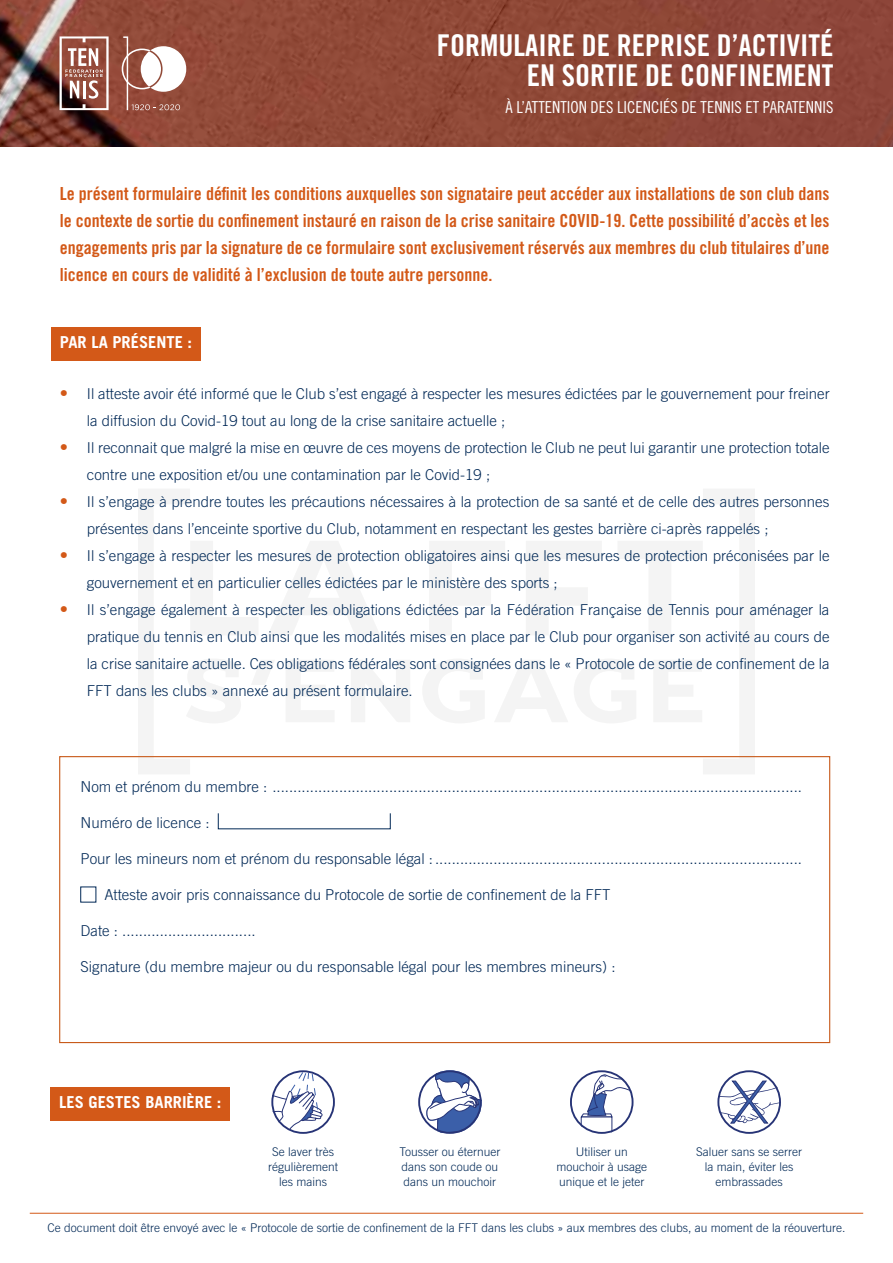
<style>
.page{position:relative;width:893px;height:1263px;background:#fff}
.page>*{position:absolute;margin:0;border:0;box-sizing:border-box;transform-origin:0 0}
.t1{font:30px/30px "Trade Gothic Bold Cond Twenty";color:#fff;text-align:right}
.t2{font:18px/27px "Trade Gothic Bold Cond Twenty";color:#d35918;text-align:justify}
.t3{font:16.5px "Trade Gothic Cond Eighteen";color:#fff}
.Style_de_paragraphe{font:700 16.5px "Trade Gothic";color:#fff}
.Tabulation{font:300 15px/27px "Trade Gothic";color:#002856}
.t4{font:300 12px/15px "Trade Gothic";color:#002856;text-align:center}
.s1{font-family:"Trade Gothic Bold Cond Twenty";font-weight:400;font-size:16.5px;color:#d35918}
</style>
<div class="page">
<hr style="left:30px;top:1213px;width:833px;height:1px;background:#d35918">
<img style="left:0;top:0;width:893px;height:147px">
<svg style="left:60px;top:36px;width:49px;height:74px"></svg>
<svg style="left:122px;top:36px;width:64px;height:74px"></svg>
<svg style="left:138px;top:489px;width:272px;height:285px"></svg>
<svg style="left:423px;top:489px;width:332px;height:285px"></svg>
<div style="left:51px;top:327px;width:150px;height:33px;background:#d35918"></div>
<div style="left:51px;top:1087px;width:179px;height:34px;background:#d35918"></div>
<svg style="left:717px;top:1071px;width:62px;height:62px"></svg>
<svg style="left:720px;top:1080px;width:61px;height:44px"></svg>
<div style="left:717px;top:1070px;width:64px;height:64px;border:2px solid #273476;border-radius:50%"></div>
<svg style="left:273px;top:1072px;width:49px;height:59px"></svg>
<div style="left:271px;top:1070px;width:64px;height:64px;border:2px solid #273476;border-radius:50%"></div>
<svg style="left:419px;top:1071px;width:62px;height:62px"></svg>
<svg style="left:426px;top:1072px;width:55px;height:62px"></svg>
<div style="left:418px;top:1070px;width:64px;height:64px;border:2px solid #273476;border-radius:50%"></div>
<svg style="left:571px;top:1071px;width:62px;height:62px"></svg>
<svg style="left:580px;top:1074px;width:53px;height:60px"></svg>
<div style="left:570px;top:1070px;width:63px;height:64px;border:2px solid #273476;border-radius:50%"></div>
<h1 class="t1" style="left:437px;top:30px;width:398px">FORMULAIRE DE REPRISE D’ACTIVITÉ<br>EN SORTIE DE CONFINEMENT</h1>
<p class="t3" style="left:505px;top:98px;width:330px">À L’ATTENTION DES LICENCIÉS DE TENNIS ET PARATENNIS</p>
<p class="t2" style="left:60px;top:180px;width:771px">Le présent formulaire définit les conditions auxquelles son signataire peut accéder aux installations de son club dans le contexte de sortie du confinement instauré en raison de la crise sanitaire COVID-19. Cette possibilité d’accès et les engagements pris par la signature de ce formulaire sont exclusivement réservés aux membres du club titulaires d’une licence en cours de validité à l’exclusion de toute autre personne.</p>
<p class="Style_de_paragraphe" style="left:60px;top:332px;width:134px">PAR LA PRÉSENTE :</p>
<p class="Tabulation" style="left:87px;top:380px;width:744px;text-indent:-27px"><span class="s1">•</span> Il atteste avoir été informé que le Club s’est engagé à respecter les mesures édictées par le gouvernement pour freiner la diffusion du Covid-19 tout au long de la crise sanitaire actuelle ;</p>
<p class="Tabulation" style="left:87px;top:434px;width:744px;text-indent:-27px"><span class="s1">•</span> Il reconnait que malgré la mise en œuvre de ces moyens de protection le Club ne peut lui garantir une protection totale contre une exposition et/ou une contamination par le Covid-19 ;</p>
<p class="Tabulation" style="left:87px;top:488px;width:744px;text-indent:-27px"><span class="s1">•</span> Il s’engage à prendre toutes les précautions nécessaires à la protection de sa santé et de celle des autres personnes présentes dans l’enceinte sportive du Club, notamment en respectant les gestes barrière ci-après rappelés ;</p>
<p class="Tabulation" style="left:87px;top:542px;width:744px;text-indent:-27px"><span class="s1">•</span> Il s’engage à respecter les mesures de protection obligatoires ainsi que les mesures de protection préconisées par le gouvernement et en particulier celles édictées par le ministère des sports ;</p>
<p class="Tabulation" style="left:87px;top:596px;width:744px;text-align:justify;text-indent:-27px"><span class="s1">•</span> Il s’engage également à respecter les obligations édictées par la Fédération Française de Tennis pour aménager la pratique du tennis en Club ainsi que les modalités mises en place par le Club pour organiser son activité au cours de la crise sanitaire actuelle. Ces obligations fédérales sont consignées dans le « Protocole de sortie de confinement de la FFT dans les clubs » annexé au présent formulaire.</p>
<p class="Tabulation" style="left:81px;top:773px;width:188px">Nom et prénom du membre :</p>
<p class="Tabulation" style="left:81px;top:809px;width:131px">Numéro de licence :</p>
<p class="Tabulation" style="left:81px;top:845px;width:354px">Pour les mineurs nom et prénom du responsable légal :</p>
<p class="Tabulation" style="left:104px;top:881px;width:507px">Atteste avoir pris connaissance du Protocole de sortie de confinement de la FFT</p>
<p class="Tabulation" style="left:81px;top:917px;width:177px">Date : ................................</p>
<p class="Tabulation" style="left:81px;top:953px;width:537px">Signature (du membre majeur ou du responsable légal pour les membres mineurs) :</p>
<p class="Style_de_paragraphe" style="left:59px;top:1092px;width:164px">LES GESTES BARRIÈRE :</p>
<p class="t4" style="left:268px;top:1144px;width:71px">Se laver très régulièrement les mains</p>
<p class="t4" style="left:399px;top:1144px;width:102px;text-align:left">Tousser ou éternuer dans son coude ou dans un mouchoir</p>
<p class="t4" style="left:556px;top:1144px;width:92px">Utiliser un mouchoir à usage unique et le jeter</p>
<p class="t4" style="left:696px;top:1144px;width:107px">Saluer sans se serrer la main, éviter les embrassades</p>
<p class="t4" style="left:47px;top:1220px;width:800px">Ce document doit être envoyé avec le « Protocole de sortie de confinement de la FFT dans les clubs » aux membres des clubs, au moment de la réouverture.</p>
</div>
